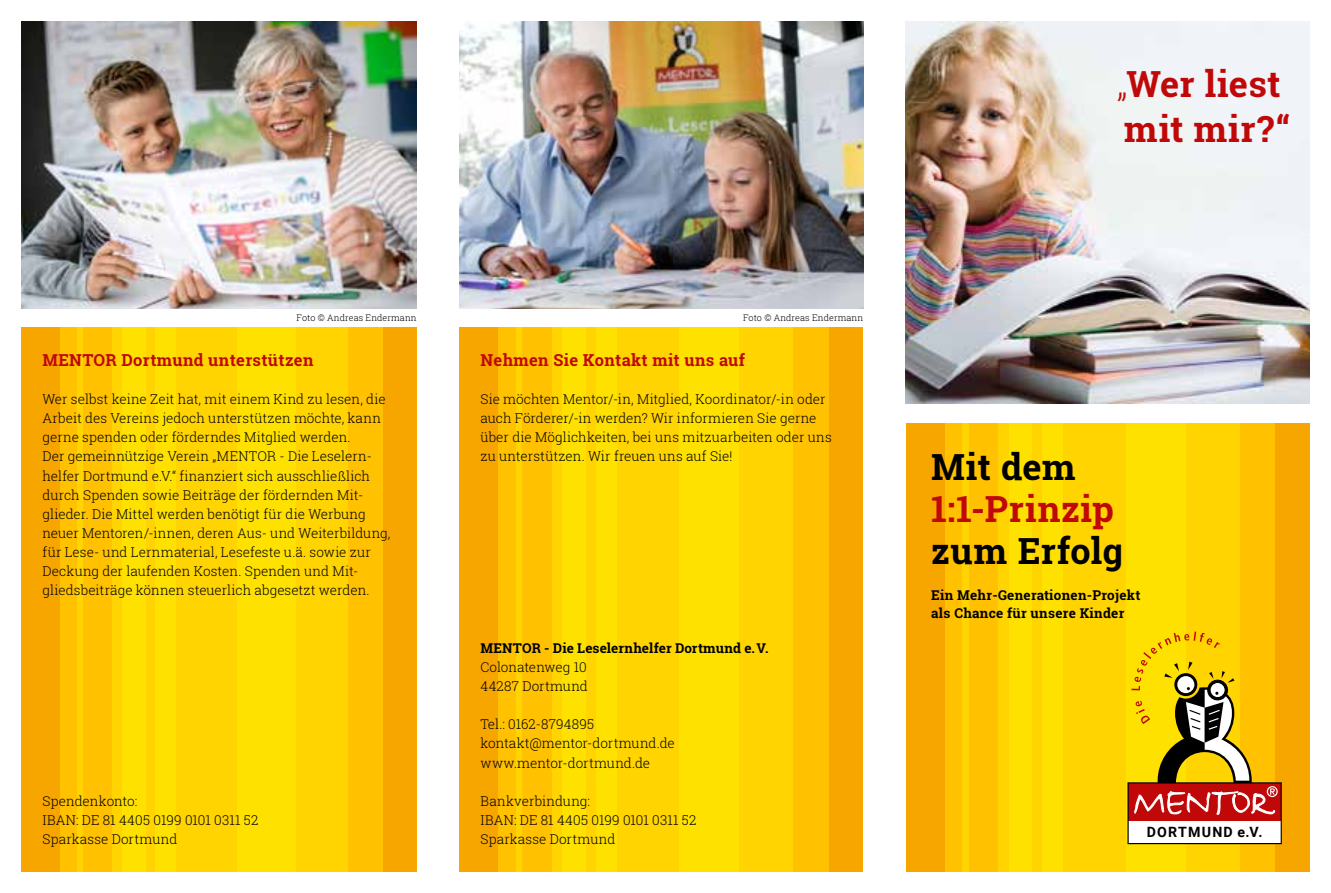
<style>
.page{position:relative;width:1331px;height:893px;background:#fff}
.page>*{position:absolute;margin:0;border:0;box-sizing:border-box;transform-origin:0 0}
.t1{font:700 36px/45px "Roboto Slab";letter-spacing:.015em;color:#c00808}
.t2{font:700 36px "Roboto Slab";letter-spacing:.01em;color:#000}
.t3{font:700 16.5px "Roboto Slab";letter-spacing:.02em;color:#c00808}
.t4{font:700 14.25px "Roboto";letter-spacing:.08em;color:#000}
.t5{font:300 13.5px/19.2px "Roboto Slab";letter-spacing:.005em;color:#000}
.t6{font:700 13.5px/18px "Roboto Slab";letter-spacing:.02em;color:#000}
.t7{font:300 9px "Roboto Slab";letter-spacing:.01em;color:#000}
.s1{font-weight:300}
</style>
<div class="page">
<div style="left:21px;top:327px;width:396px;height:545px;background:#f7a600"></div>
<div style="left:77px;top:327px;width:68px;height:545px;background:#ffc100"></div>
<div style="left:112px;top:327px;width:271px;height:545px;background:linear-gradient(to right,#ffe000,#ffcd00)"></div>
<svg style="left:60px;top:327px;width:23px;height:545px;fill:#ffc100"></svg>
<div style="left:906px;top:423px;width:404px;height:449px;background:#f7a600"></div>
<div style="left:963px;top:423px;width:69px;height:449px;background:#ffc100"></div>
<div style="left:998px;top:423px;width:277px;height:449px;background:linear-gradient(to right,#ffe000,#ffcd00)"></div>
<div style="left:945px;top:423px;width:24px;height:449px;background:linear-gradient(to right,#ffba00,#ffd100)"></div>
<div style="left:459px;top:327px;width:404px;height:545px;background:#f7a600"></div>
<div style="left:516px;top:327px;width:70px;height:545px;background:#ffc100"></div>
<div style="left:552px;top:327px;width:277px;height:545px;background:linear-gradient(to right,#ffe100,#ffcd00)"></div>
<svg style="left:499px;top:327px;width:23px;height:545px;fill:#ffc100"></svg>
<img style="left:906px;top:21px;width:404px;height:383px">
<img style="left:459px;top:21px;width:404px;height:287px">
<img style="left:21px;top:21px;width:396px;height:287px">
<div style="left:1128px;top:783px;width:153px;height:61px;background:#fff"></div>
<div style="left:1128px;top:783px;width:153px;height:37px;background:#c00808"></div>
<div style="left:1127px;top:782px;width:155px;height:62px;border:1px solid #000"></div>
<svg style="left:1131px;top:632px;width:147px;height:183px"></svg>
<p class="t7" style="left:297px;top:311px;width:122px">Foto © Andreas Endermann</p>
<p class="t7" style="left:743px;top:311px;width:122px">Foto © Andreas Endermann</p>
<p class="t3" style="left:43px;top:348px;width:272px">MENTOR Dortmund unterstützen</p>
<p class="t5" style="left:43px;top:389px;width:349px">Wer selbst keine Zeit hat, mit einem Kind zu lesen, die Arbeit des Vereins jedoch unterstützen möchte, kann gerne spenden oder förderndes Mitglied werden.<br>Der gemeinnützige Verein „MENTOR - Die Leselern&shy;helfer Dortmund e.V.“ finanziert sich ausschließlich durch Spenden sowie Beiträge der fördernden Mit&shy;glieder. Die Mittel werden benötigt für die Werbung neuer Mentoren/-innen, deren Aus- und Weiterbildung, für Lese- und Lernmaterial, Lesefeste u.ä. sowie zur Deckung der laufenden Kosten. Spenden und Mit&shy;gliedsbeiträge können steuerlich abgesetzt werden.</p>
<p class="t3" style="left:480px;top:348px;width:266px">Nehmen Sie Kontakt mit uns auf</p>
<p class="t5" style="left:480px;top:389px;width:353px">Sie möchten Mentor/-in, Mitglied, Koordinator/-in oder auch Förderer/-in werden? Wir informieren Sie gerne über die Möglichkeiten, bei uns mitzuarbeiten oder uns zu unterstützen. Wir freuen uns auf Sie!</p>
<p class="t5" style="left:43px;top:791px;width:217px">Spendenkonto:<br>IBAN: DE 81 4405 0199 0101 0311 52<br>Sparkasse Dortmund</p>
<p class="t6" style="left:480px;top:639px;width:290px">MENTOR - Die Leselernhelfer Dortmund e.V.</p>
<p class="t5" style="left:480px;top:657px;width:109px">Colonatenweg 10<br>44287 Dortmund</p>
<p class="t5" style="left:480px;top:714px;width:196px">Tel.: 0162-8794895 kontakt@mentor-dortmund.de www.mentor-dortmund.de</p>
<p class="t5" style="left:480px;top:791px;width:217px">Bankverbindung:<br>IBAN: DE 81 4405 0199 0101 0311 52<br>Sparkasse Dortmund</p>
<h1 class="t1" style="left:1117px;top:61px;width:175px"><span class="s1">„</span>Wer liest mit mir?“</h1>
<h1 class="t2" style="left:931px;top:442px;width:146px">Mit dem</h1>
<h1 class="t1" style="left:931px;top:486px;width:184px">1:1-Prinzip</h1>
<h1 class="t2" style="left:931px;top:526px;width:193px">zum Erfolg</h1>
<p class="t6" style="left:931px;top:586px;width:211px">Ein Mehr-Generationen-Projekt als Chance für unsere Kinder</p>
<p class="t4" style="left:1147px;top:822px;width:117px">DORTMUND e.V.</p>
</div>
